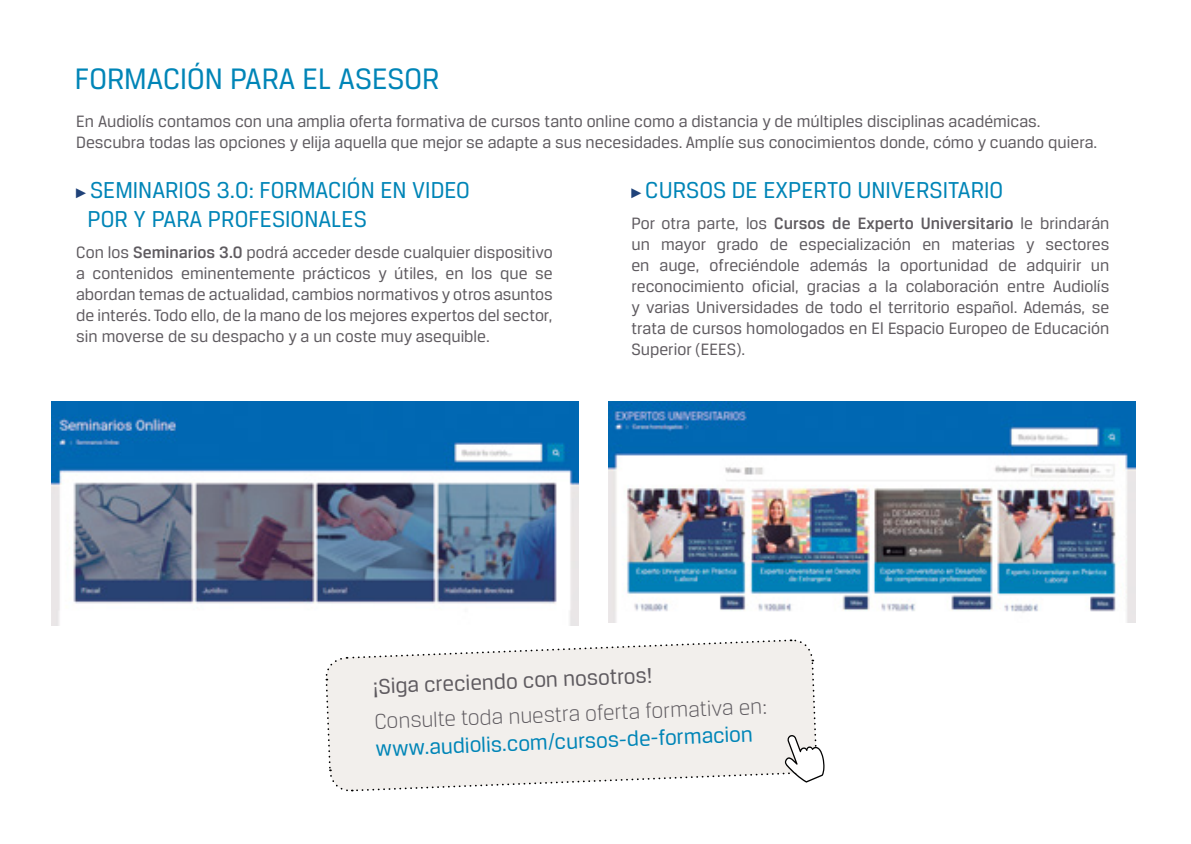
<style>
.page{position:relative;width:1191px;height:844px;background:#fff}
.page>*{position:absolute;margin:0;border:0;box-sizing:border-box;transform-origin:0 0}
.t1{font:31.5px "Breuer Text";color:#0085b7}
.t2{font:24.5px/29.4px "Breuer Text";color:#0085b7}
.t3{font:300 22.75px "Breuer Text";color:#5f5b60}
.t4{font:22.75px "Breuer Text";color:#0085b7}
.t5{font:22.75px "Breuer Text";color:#5f5b60}
.t6{font:17.5px/21px "Breuer Text";color:#5f5b60;text-align:justify}
.s1{font-family:"Arial Narrow";font-size:14px;color:#1f4279}
.s2{font-weight:500}
</style>
<div class="page">
<img style="left:608px;top:401px;width:527px;height:221px">
<img style="left:51px;top:401px;width:527px;height:224px">
<svg style="left:325px;top:639px;width:499px;height:153px"></svg>
<h1 class="t1" style="left:75px;top:61px;width:32px">FORMACI</h1>
<h1 class="t1" style="left:187px;top:61px;width:60px">ÓN PARA</h1>
<h1 class="t1" style="left:302px;top:61px;width:54px">EL ASESOR</h1>
<p class="t6" style="left:76px;top:110px;width:1022px">En Audiolís contamos con una amplia oferta formativa de cursos tanto online como a distancia y de múltiples disciplinas académicas.<br>Descubra todas las opciones y elija aquella que mejor se adapte a sus necesidades. Amplíe sus conocimientos donde, cómo y cuando quiera.</p>
<h2 class="t2" style="left:87px;top:175px;width:384px;text-indent:-11px"><span class="s1">►</span>Seminarios 3.0: formación en video por y para profesionales</h2>
<p class="t6" style="left:76px;top:242px;width:478px">Con los <span class="s2">Seminarios 3.0</span> podrá acceder desde cualquier dispositivo a contenidos eminentemente prácticos y útiles, en los que se abordan temas de actualidad, cambios normativos y otros asuntos de interés. Todo ello, de la mano de los mejores expertos del sector, sin moverse de su despacho y a un coste muy asequible.</p>
<h2 class="t2" style="left:631px;top:175px;width:55px"><span class="s1">►</span>CURSOS</h2>
<h2 class="t2" style="left:732px;top:175px;width:45px">DE EXPERTO</h2>
<h2 class="t2" style="left:857px;top:175px;width:59px">UNIVERSITARIO</h2>
<p class="t6" style="left:631px;top:212px;width:479px">Por otra parte, los <span class="s2">Cursos de Experto Universitario</span> le brindarán un mayor grado de especialización en materias y sectores en auge, ofreciéndole además la oportunidad de adquirir un reconocimiento oficial, gracias a la colaboración entre Audiolís y varias Universidades de todo el territorio español. Además, se trata de cursos homologados en El Espacio Europeo de Educación Superior (EEES</p>
<p class="t6" style="left:736px;top:338px;width:11px">).</p>
<h3 class="t5" style="left:372px;top:673px;width:281px;rotate:-2deg">¡Siga creciendo con nosotros!</h3>
<h3 class="t3" style="left:374px;top:708px;width:395px;rotate:-2deg">Consulte toda nuestra oferta formativa en:</h3>
<h3 class="t4" style="left:375px;top:735px;width:379px;rotate:-2deg">www.audiolis.com/cursos-de-formacion</h3>
</div>
